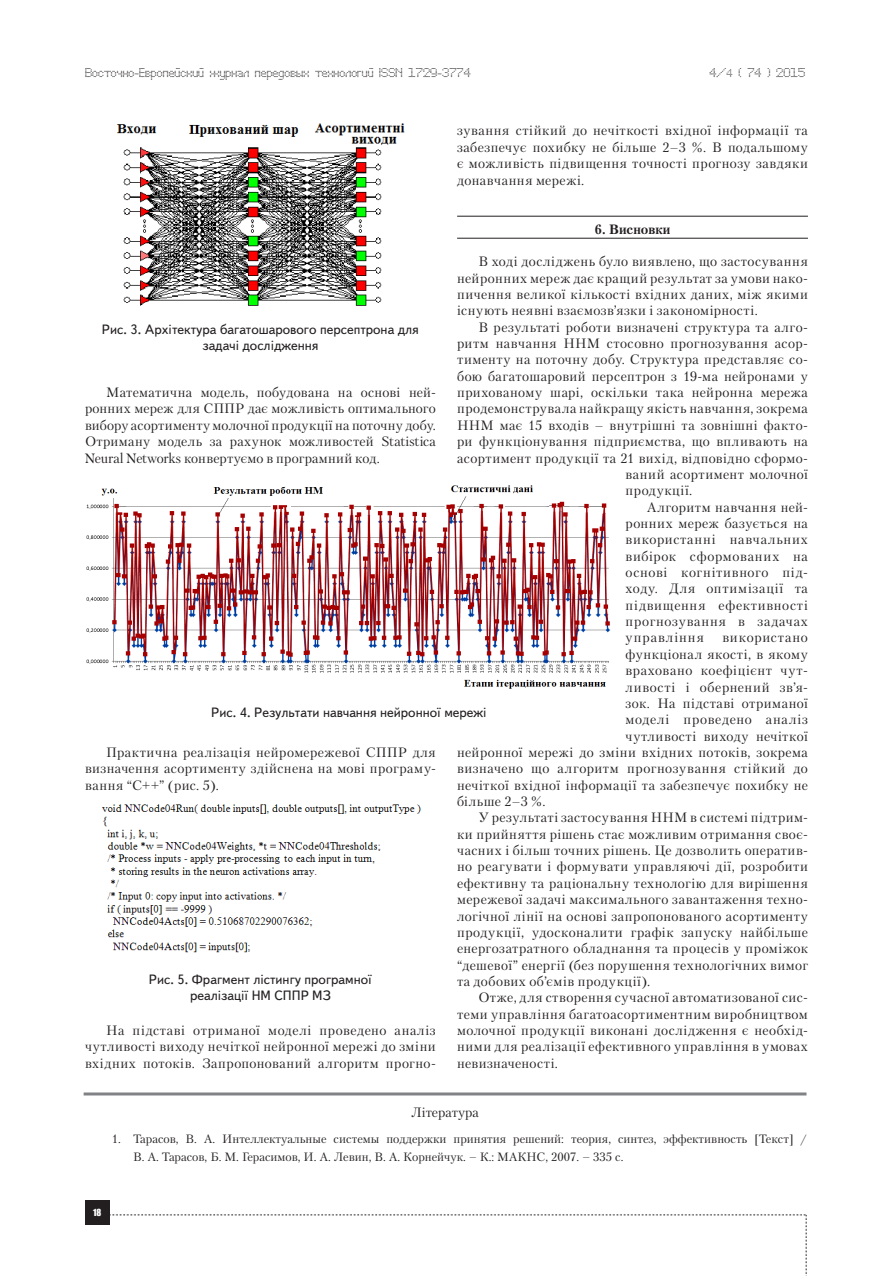
<style>
.page{position:relative;width:893px;height:1276px;background:#fff}
.page>*{position:absolute;margin:0;border:0;box-sizing:border-box;transform-origin:0 0}
.Text__укр{font:13.5px/16.4px "Petersburg C";letter-spacing:.04em;color:#231f20;text-align:justify}
.risunok{font:13.5px/16.2px "Text Book C";color:#231f20;text-align:center}
.literatura-zaglav{font:13.5px "Petersburg C";color:#231f20}
.Punkt{font:700 13.5px "Petersburg C";color:#231f20}
.t1{font:12px/18px "Petersburg C";color:#231f20}
.t2{font:12px "Perfo";letter-spacing:.015em;color:#231f20}
.t3{font:9px "Impact";color:#fff}
.s1{font-size:10.5px}
</style>
<div class="page">
<div style="left:85px;top:1200px;width:24px;height:25px;background:#231f20"></div>
<svg style="left:109px;top:1214px;width:698px;height:62px"></svg>
<hr style="left:84px;top:1092px;width:722px;height:3px;background:#808285">
<hr style="left:457px;top:216px;width:351px;height:1px;background:#231f20">
<hr style="left:457px;top:238px;width:351px;height:1px;background:#231f20">
<img style="left:117px;top:123px;width:288px;height:183px">
<img style="left:86px;top:485px;width:525px;height:204px">
<img style="left:102px;top:804px;width:319px;height:149px">
<p class="t2" style="left:85px;top:65px;width:387px">Восточно-Европейский журнал передовых технологий ISSN 1729-3774</p>
<p class="t2" style="left:709px;top:65px;width:97px">4/<span class="s1">4</span> ( 74 ) 2015</p>
<p class="Text__укр" style="left:457px;top:122px;width:352px">зування стійкий до нечіткості вхідної інформації та забезпечує похибку не більше 2–3 %. В подальшому є можливість підвищення точності прогнозу завдяки донавчання мережі.</p>
<p class="Punkt" style="left:595px;top:220px;width:77px">6. Висновки</p>
<p class="Text__укр" style="left:457px;top:253px;width:352px;text-indent:21px">В ході досліджень було виявлено, що застосування нейронних мереж дає кращий результат за умови нако&shy;пичення великої кількості вхідних даних, між якими існують неявні взаємозв’язки і закономірності.</p>
<p class="Text__укр" style="left:478px;top:319px;width:331px">В результаті роботи визначені структура та алго-</p>
<p class="Text__укр" style="left:457px;top:335px;width:352px">ритм навчання ННМ стосовно прогнозування асор-</p>
<p class="Text__укр" style="left:457px;top:351px;width:352px">тименту на поточну добу. Структура представляє со-</p>
<p class="Text__укр" style="left:457px;top:368px;width:352px">бою багатошаровий персептрон з 19-ма нейронами у</p>
<p class="Text__укр" style="left:457px;top:384px;width:352px">прихованому шарі, оскільки така нейронна мережа</p>
<p class="Text__укр" style="left:457px;top:400px;width:352px">продемонструвала найкращу якість навчання, зокрема</p>
<p class="Text__укр" style="left:457px;top:417px;width:352px">ННМ має 15 входів – внутрішні та зовнішні факто-</p>
<p class="Text__укр" style="left:457px;top:433px;width:352px">ри функціонування підприємства, що впливають на</p>
<p class="Text__укр" style="left:457px;top:449px;width:352px">асортимент продукції та 21 вихід, відповідно сформо-</p>
<p class="Text__укр" style="left:626px;top:466px;width:184px">ваний асортимент молочної</p>
<p class="Text__укр" style="left:626px;top:482px;width:68px">продукції.</p>
<p class="Text__укр" style="left:626px;top:498px;width:184px;text-indent:21px">Алгоритм навчання ней&shy;ронних мереж базується на використанні навчальних вибірок сформованих на основі когнітивного під&shy;ходу. Для оптимізації та підвищення ефективності прогнозування в задачах управління</p>
<p class="risunok" style="left:102px;top:321px;width:318px">Рис. 3. Архітектура багатошарового персептрона для задачі дослідження</p>
<p class="Text__укр" style="left:85px;top:384px;width:352px;text-indent:21px">Математична модель, побудована на основі ней&shy;ронних мереж для СППР дає можливість оптимального вибору асортименту молочної продукції на поточну добу.<br>Отриману модель за рахунок можливостей Statistica Neural Networks конвертуємо в програмний код.</p>
<p class="Text__укр" style="left:722px;top:629px;width:87px">використано</p>
<p class="Text__укр" style="left:626px;top:646px;width:184px">функціонал якості, в якому</p>
<p class="Text__укр" style="left:626px;top:662px;width:184px">враховано коефіцієнт чут-</p>
<p class="Text__укр" style="left:626px;top:678px;width:184px">ливості і обернений зв’я-</p>
<p class="Text__укр" style="left:626px;top:695px;width:184px">зок. На підставі отриманої</p>
<p class="Text__укр" style="left:626px;top:711px;width:184px">моделі проведено аналіз</p>
<p class="Text__укр" style="left:626px;top:727px;width:184px">чутливості виходу нечіткої</p>
<p class="Text__укр" style="left:457px;top:744px;width:352px">нейронної мережі до зміни вхідних потоків, зокрема</p>
<p class="Text__укр" style="left:457px;top:760px;width:352px">визначено що алгоритм прогнозування стійкий до</p>
<p class="Text__укр" style="left:457px;top:776px;width:352px">нечіткої вхідної інформації та забезпечує похибку не</p>
<p class="Text__укр" style="left:457px;top:793px;width:90px">більше 2–3 %.</p>
<p class="Text__укр" style="left:457px;top:809px;width:352px;text-indent:21px">У результаті застосування ННМ в системі підтрим&shy;ки прийняття рішень стає можливим отримання своє&shy;часних і більш точних рішень. Це дозволить оператив&shy;но реагувати і формувати управляючі дії, розробити ефективну та раціональну технологію для вирішення мережевої задачі максимального завантаження техно&shy;логічної лінії на основі запропонованого асортименту продукції, удосконалити графік запуску найбільше енергозатратного обладнання та процесів у проміжок “дешевої” енергії (без порушення технологічних вимог та добових об’ємів продукції).</p>
<p class="Text__укр" style="left:457px;top:989px;width:352px;text-indent:21px">Отже, для створення сучасної автоматизованої сис&shy;теми управління багатоасортиментним виробництвом молочної продукції виконані дослідження є необхід&shy;ними для реалізації ефективного управління в умовах невизначеності.</p>
<p class="risunok" style="left:211px;top:704px;width:277px">Рис. 4. Результати навчання нейронної мережі</p>
<p class="Text__укр" style="left:85px;top:744px;width:352px;text-indent:21px">Практична реалізація нейромережевої СППР для визначення асортименту здійснена на мові програму&shy;вання “С++” (рис. 5).</p>
<p class="risunok" style="left:149px;top:971px;width:225px">Рис. 5. Фрагмент лістингу програмної реалізації НМ СППР МЗ</p>
<p class="Text__укр" style="left:85px;top:1022px;width:352px;text-indent:21px">На підставі отриманої моделі проведено аналіз чутливості виходу нечіткої нейронної мережі до зміни вхідних потоків. Запропонований алгоритм прогно-</p>
<p class="literatura-zaglav" style="left:411px;top:1104px;width:69px">Література</p>
<p class="t1" style="left:133px;top:1130px;width:675px;text-indent:-21px">1. Тарасов, В. А. Интеллектуальные системы поддержки принятия решений: теория, синтез, эффективность [Текст] /<br>В. А. Тарасов, Б. М. Герасимов, И. А. Левин, В. А. Корнейчук. – К.: МАКНС, 2007. – 335 с.</p>
<p class="t3" style="left:93px;top:1205px;width:10px">18</p>
</div>
